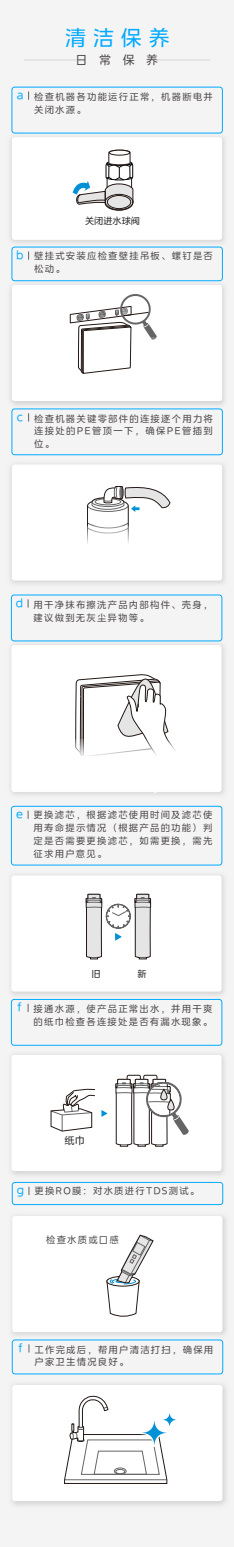
<style>
.page{position:relative;width:234px;height:1547px;background:#fff}
.page>*{position:absolute;margin:0;border:0;box-sizing:border-box;transform-origin:0 0}
.t1{font:21px "MEIDITYPE";color:#0af}
.t2{font:12px "MEIDITYPE";color:#4c4948}
.t3{font:11.1px "MEIDITYPE";color:#0af}
.t4{font:10.05px "MEIDITYPE";color:#262626}
.t5{font:9.3px/12.9px "MEIDITYPE";letter-spacing:.13em;color:#4c4948}
.t6{font:9.15px "MEIDITYPE";color:#262626}
</style>
<div class="page">
<div style="left:1px;top:0;width:233px;height:1547px;background:#f5f4f4"></div>
<hr style="left:156px;top:60px;width:54px;height:1px;background:#d6d6d6">
<hr style="left:24px;top:60px;width:53px;height:1px;background:#d6d6d6">
<img style="left:10px;top:130px;width:215px;height:120px">
<div style="left:12px;top:137px;width:210px;height:103px;background:#fff;border-radius:3px"></div>
<div style="left:12px;top:87px;width:210px;height:46px;border:1px solid #0af;border-radius:3px"></div>
<img style="left:10px;top:279px;width:215px;height:132px">
<div style="left:12px;top:285px;width:210px;height:116px;background:#fff;border-radius:3px"></div>
<div style="left:12px;top:247px;width:210px;height:34px;border:1px solid #0af;border-radius:3px"></div>
<div style="left:12px;top:464px;width:210px;height:116px;background:#fff;border-radius:3px"></div>
<div style="left:12px;top:409px;width:210px;height:46px;border:1px solid #0af;border-radius:3px"></div>
<svg style="left:73px;top:182px;width:9px;height:23px"></svg>
<svg style="left:70px;top:312px;width:12px;height:61px"></svg>
<svg style="left:161px;top:492px;width:9px;height:17px"></svg>
<div style="left:11px;top:645px;width:210px;height:147px;background:#fff;border-radius:3px"></div>
<div style="left:11px;top:595px;width:211px;height:46px;border:1px solid #0af;border-radius:3px"></div>
<div style="left:11px;top:875px;width:210px;height:116px;background:#fff;border-radius:3px"></div>
<div style="left:11px;top:806px;width:211px;height:59px;border:1px solid #0af;border-radius:3px"></div>
<div style="left:11px;top:1055px;width:210px;height:116px;background:#fff;border-radius:3px"></div>
<div style="left:11px;top:999px;width:211px;height:46px;border:1px solid #0af;border-radius:3px"></div>
<svg style="left:82px;top:59px;width:79px;height:1316px"></svg>
<svg style="left:75px;top:577px;width:129px;height:216px"></svg>
<svg style="left:86px;top:894px;width:65px;height:65px"></svg>
<svg style="left:51px;top:1087px;width:44px;height:44px"></svg>
<svg style="left:115px;top:1075px;width:74px;height:71px"></svg>
<svg style="left:101px;top:1110px;width:6px;height:7px"></svg>
<img style="left:12px;top:1209px;width:214px;height:130px">
<div style="left:12px;top:1216px;width:210px;height:116px;background:#fff;border-radius:3px"></div>
<div style="left:12px;top:1182px;width:211px;height:23px;border:1px solid #0af;border-radius:3px"></div>
<div style="left:12px;top:1385px;width:210px;height:116px;background:#fff;border-radius:3px"></div>
<div style="left:12px;top:1339px;width:211px;height:35px;border:1px solid #0af;border-radius:3px"></div>
<svg style="left:106px;top:1235px;width:47px;height:82px"></svg>
<div style="left:139px;top:1417px;width:30px;height:31px;border:3px solid #fff;border-radius:50%"></div>
<div style="left:141px;top:1419px;width:27px;height:27px;background:#fff;border-radius:50%"></div>
<div style="left:160px;top:1410px;width:19px;height:19px;border:3px solid #fff;border-radius:50%"></div>
<svg style="left:162px;top:1412px;width:15px;height:15px"></svg>
<svg style="left:64px;top:1396px;width:103px;height:88px"></svg>
<p class="t3" style="left:17px;top:89px;width:8px">a</p>
<h1 class="t1" style="left:65px;top:26px;width:106px">清洁保养</h1>
<p class="t2" style="left:76px;top:53px;width:84px">日常保养</p>
<p class="t5" style="left:34px;top:90px;width:180px">检查机器各功能运行正常，机器断电并关闭水源。</p>
<p class="t3" style="left:16px;top:249px;width:9px">b</p>
<p class="t6" style="left:85px;top:216px;width:57px">关闭进水球阀</p>
<p class="t5" style="left:34px;top:249px;width:180px">壁挂式安装应检查壁挂吊板、螺钉是否松动。</p>
<p class="t3" style="left:17px;top:411px;width:8px">c</p>
<p class="t5" style="left:34px;top:412px;width:180px;text-align:justify">检查机器关键零部件的连接逐个用力将连接处的PE管顶一下，确保PE管插到位。</p>
<p class="t3" style="left:16px;top:597px;width:9px">d</p>
<p class="t5" style="left:34px;top:598px;width:180px">用干净抹布擦洗产品内部构件、壳身，建议做到无灰尘异物等。</p>
<p class="t3" style="left:16px;top:808px;width:8px">e</p>
<p class="t5" style="left:34px;top:808px;width:180px;text-align:justify">更换滤芯，根据滤芯使用时间及滤芯使用寿命提示情况（根据产品的功能）判定是否需要更换滤芯，如需更换，需先征求用户意见。</p>
<p class="t3" style="left:18px;top:1001px;width:5px">f</p>
<p class="t6" style="left:91px;top:968px;width:11px">旧</p>
<p class="t6" style="left:137px;top:968px;width:11px">新</p>
<p class="t5" style="left:34px;top:1002px;width:180px">接通水源，使产品正常出水，并用干爽的纸巾检查各连接处是否有漏水现象。</p>
<p class="t4" style="left:65px;top:1135px;width:22px">纸巾</p>
<p class="t3" style="left:17px;top:1184px;width:9px">g</p>
<p class="t5" style="left:34px;top:1184px;width:166px">更换RO膜：对水质进行TDS测试。</p>
<p class="t5" style="left:46px;top:1233px;width:74px">检查水质或口感</p>
<p class="t3" style="left:18px;top:1342px;width:5px">f</p>
<p class="t5" style="left:34px;top:1343px;width:180px">工作完成后，帮用户清洁打扫，确保用户家卫生情况良好。</p>
</div>
